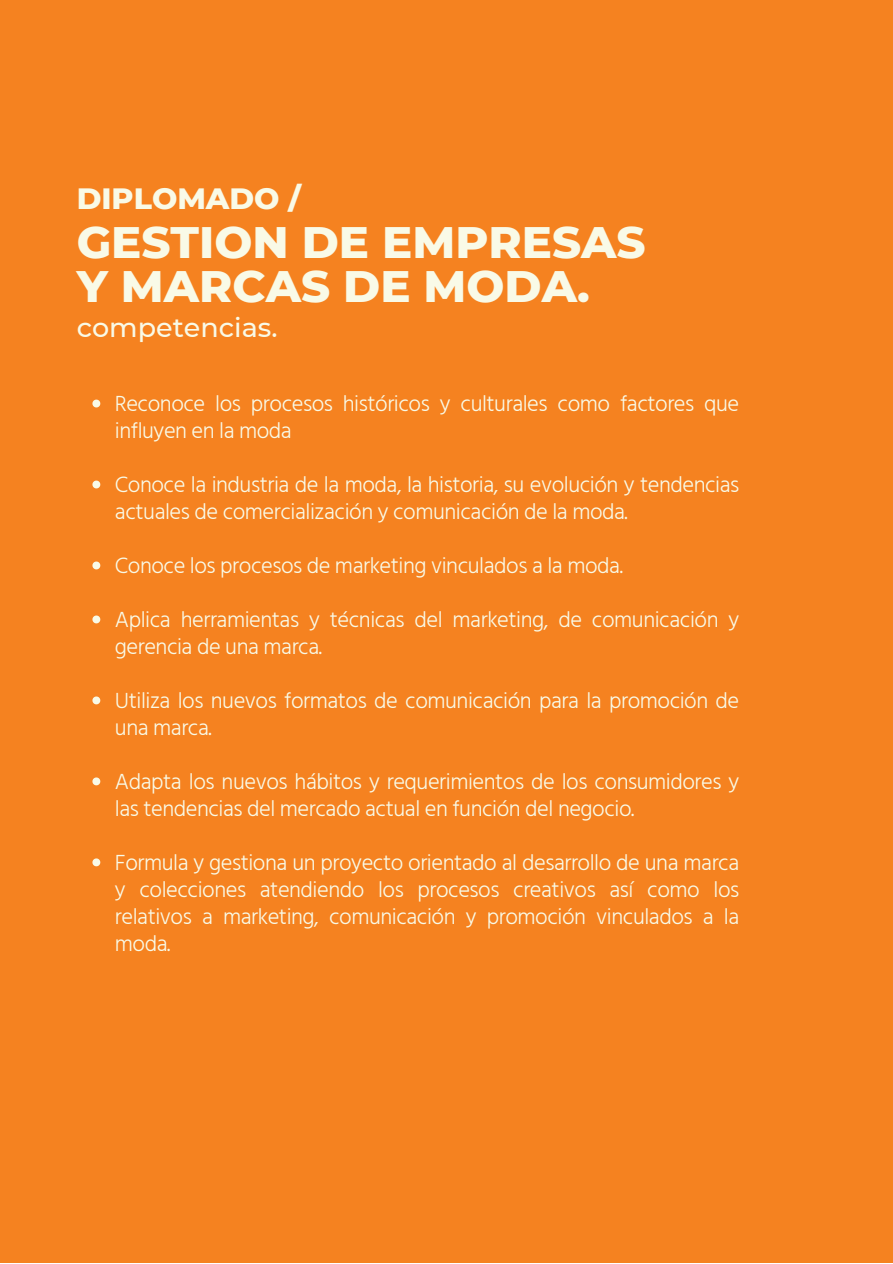
<style>
.page{position:relative;width:893px;height:1264px;background:#fff}
.page>*{position:absolute;margin:0;border:0;box-sizing:border-box;transform-origin:0 0}
.t1{font:800 45px/43.8px "Montserrat";color:#f9fae7}
.t2{font:800 30px "Montserrat";color:#f9fae7}
.t3{font:500 27px "Montserrat";color:#f9fae7}
.t4{font:300 22.5px/27px "Hind Madurai";letter-spacing:-.02em;color:#f9fae7}
</style>
<div class="page">
<div style="left:0;top:0;width:892px;height:1262px;background:#f58220"></div>
<svg style="left:92px;top:399px;width:8px;height:8px"></svg>
<svg style="left:92px;top:480px;width:8px;height:8px"></svg>
<svg style="left:92px;top:561px;width:8px;height:8px"></svg>
<svg style="left:92px;top:615px;width:8px;height:8px"></svg>
<svg style="left:92px;top:696px;width:8px;height:8px"></svg>
<svg style="left:92px;top:777px;width:8px;height:8px"></svg>
<svg style="left:92px;top:858px;width:8px;height:8px"></svg>
<p class="t2" style="left:77px;top:180px;width:226px">DIPLOMADO /</p>
<p class="t1" style="left:77px;top:220px;width:570px">GESTION DE EMPRESAS<br>Y MARCAS DE MODA.</p>
<p class="t3" style="left:77px;top:311px;width:202px">competencias.</p>
<p class="t4" style="left:115px;top:391px;width:626px">Reconoce los procesos históricos y culturales como factores que influyen en la moda</p>
<p class="t4" style="left:115px;top:472px;width:626px">Conoce la industria de la moda, la historia, su evolución y tendencias actuales de comercialización y comunicación de la moda.</p>
<p class="t4" style="left:115px;top:552px;width:509px">Conoce los procesos de marketing vinculados a la moda.</p>
<p class="t4" style="left:115px;top:606px;width:626px">Aplica herramientas y técnicas del marketing, de comunicación y gerencia de una marca.</p>
<p class="t4" style="left:115px;top:687px;width:626px">Utiliza los nuevos formatos de comunicación para la promoción de una marca.</p>
<p class="t4" style="left:115px;top:768px;width:626px">Adapta los nuevos hábitos y requerimientos de los consumidores y las tendencias del mercado actual en función del negocio.</p>
<p class="t4" style="left:115px;top:849px;width:626px;text-align:justify">Formula y gestiona un proyecto orientado al desarrollo de una marca y colecciones atendiendo los procesos creativos así como los relativos a marketing, comunicación y promoción vinculados a la moda.</p>
</div>
